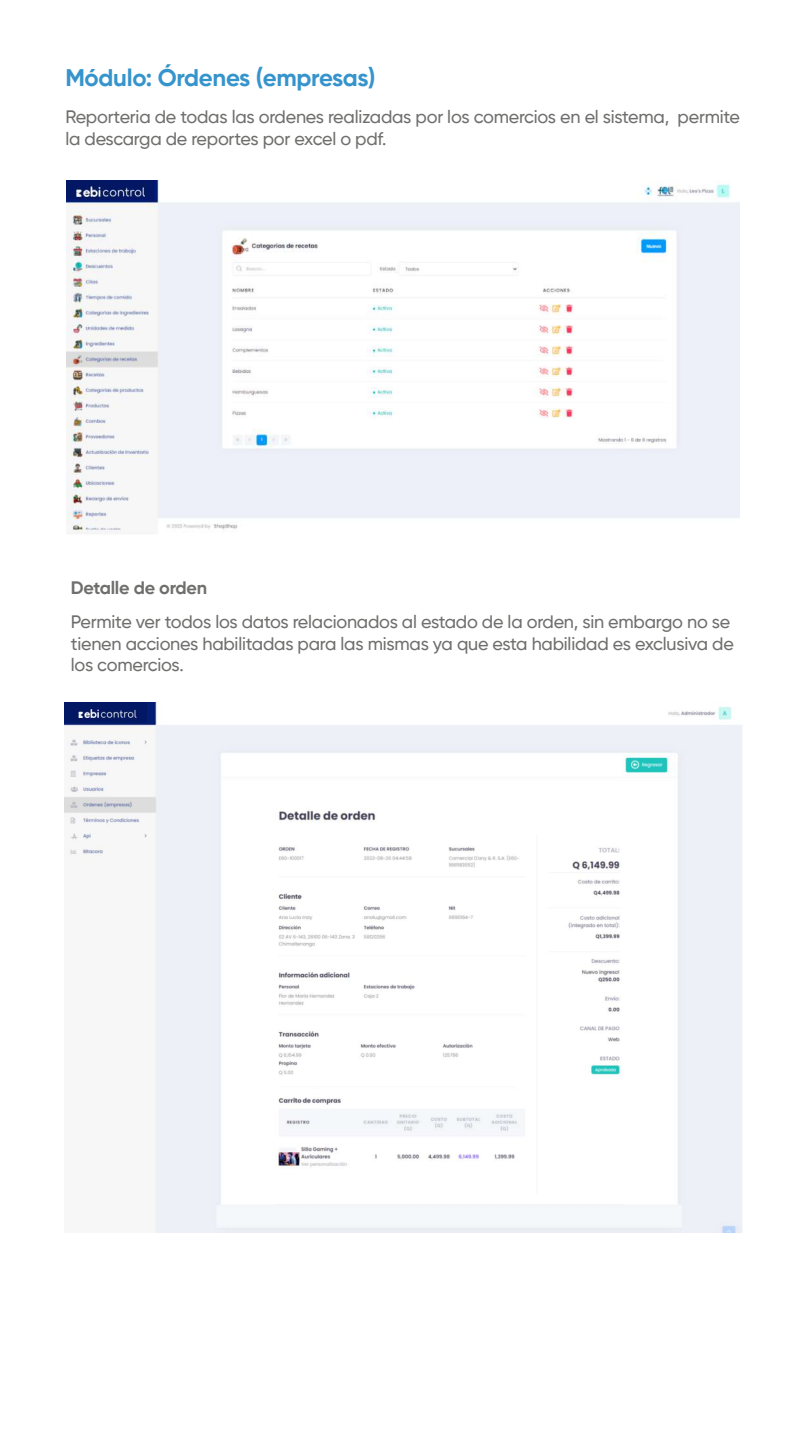
<style>
.page{position:relative;width:810px;height:1444px;background:#fff}
.page>*{position:absolute;margin:0;border:0;box-sizing:border-box;transform-origin:0 0}
.t1{font:700 24px "Gilroy";letter-spacing:-.015em;color:#3694cc}
.t2{font:500 18px/21.6px "Gilroy";letter-spacing:-.015em;color:#6f6f6e}
.t3{font:700 18px "Gilroy";letter-spacing:-.015em;color:#6f6f6e}
</style>
<div class="page">
<img style="left:67px;top:180px;width:673px;height:353px">
<img style="left:64px;top:702px;width:678px;height:531px">
<h1 class="t1" style="left:65px;top:63px;width:312px">Módulo: Órdenes (empresas)</h1>
<p class="t2" style="left:65px;top:106px;width:676px">Reporteria de todas las ordenes realizadas por los comercios en el sistema, permite la descarga de reportes por excel o pdf.</p>
<p class="t3" style="left:71px;top:576px;width:138px">Detalle de orden</p>
<p class="t2" style="left:71px;top:611px;width:665px">Permite ver todos los datos relacionados al estado de la orden, sin embargo no se tienen acciones habilitadas para las mismas ya que esta habilidad es exclusiva de los comercios.</p>
</div>
